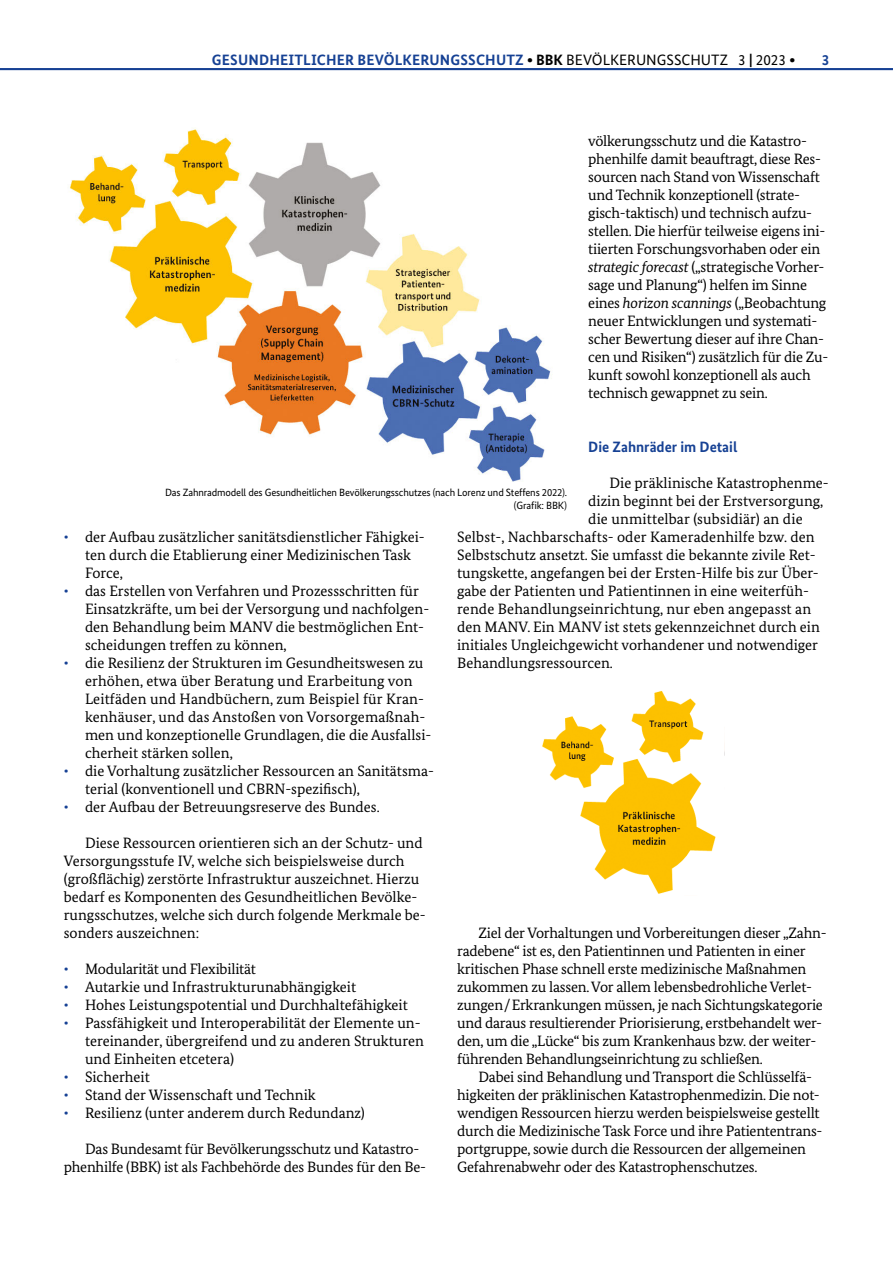
<style>
.page{position:relative;width:893px;height:1263px;background:#fff}
.page>*{position:absolute;margin:0;border:0;box-sizing:border-box;transform-origin:0 0}
.Fließtext{font:15px/18px "Bundes Serif";letter-spacing:-.005em;color:#000}
.Zwischentitel{font:700 15px "Bundes Sans";letter-spacing:.01em;color:#164194}
.t1{font:10.5px/12.6px "Bundes Sans";letter-spacing:-.015em;color:#000;text-align:right}
.s1{color:#000}
.s2{font-weight:400;color:#000}
.s3{font-style:italic}
</style>
<div class="page">
<img style="left:70px;top:128px;width:482px;height:354px">
<img style="left:542px;top:691px;width:174px;height:203px">
<hr style="left:0;top:68px;width:893px;height:2px;background:#164194">
<p class="Zwischentitel" style="left:212px;top:51px;width:585px">GESUNDHEITLICHER BEVÖLKERUNGSSCHUTZ <span class="s1">∙ BBK</span> <span class="s2">BEVÖLKERUNGSSCHUTZ 3</span> <span class="s1">|</span> <span class="s2">2023</span> <span class="s1">∙</span></p>
<p class="Zwischentitel" style="left:822px;top:51px;width:9px">3</p>
<p class="Fließtext" style="left:588px;top:131px;width:242px">völkerungsschutz und die Katastro&shy;phenhilfe damit beauftragt, diese Res&shy;sourcen nach Stand von Wissenschaft und Technik konzeptionell (strate&shy;gisch-taktisch) und technisch aufzu&shy;stellen. Die hierfür teilweise eigens ini&shy;tiierten Forschungsvorhaben oder ein <span class="s3">strategic forecast</span> („strategische Vorher&shy;sage und Planung“) helfen im Sinne eines <span class="s3">horizon scannings</span> („Beobachtung neuer Entwicklungen und systemati&shy;scher Bewertung dieser auf ihre Chan&shy;cen und Risiken“) zusätzlich für die Zu&shy;kunft sowohl konzeptionell als auch technisch gewappnet zu sein.</p>
<h2 class="Zwischentitel" style="left:588px;top:438px;width:151px">Die Zahnräder im Detail</h2>
<p class="Fließtext" style="left:609px;top:473px;width:221px">Die präklinische Katastrophenme-</p>
<p class="Fließtext" style="left:588px;top:491px;width:237px">dizin beginnt bei der Erstversorgung,</p>
<p class="Fließtext" style="left:588px;top:509px;width:216px">die unmittelbar (subsidiär) an die</p>
<p class="Fließtext" style="left:457px;top:527px;width:359px">Selbst-, Nachbarschafts- oder Kameradenhilfe bzw. den</p>
<p class="Fließtext" style="left:457px;top:545px;width:360px">Selbstschutz ansetzt. Sie umfasst die bekannte zivile Ret-</p>
<p class="Fließtext" style="left:457px;top:563px;width:363px">tungskette, angefangen bei der Ersten-Hilfe bis zur Über-</p>
<p class="Fließtext" style="left:457px;top:581px;width:353px">gabe der Patienten und Patientinnen in eine weiterfüh-</p>
<p class="Fließtext" style="left:457px;top:599px;width:356px">rende Behandlungseinrichtung, nur eben angepasst an</p>
<p class="Fließtext" style="left:457px;top:617px;width:364px">den MANV. Ein MANV ist stets gekennzeichnet durch ein</p>
<p class="Fließtext" style="left:457px;top:635px;width:362px">initiales Ungleichgewicht vorhandener und notwendiger</p>
<p class="Fließtext" style="left:457px;top:653px;width:157px">Behandlungsressourcen.</p>
<p class="t1" style="left:165px;top:486px;width:404px">Das Zahnradmodell des Gesundheitlichen Bevölkerungsschutzes (nach Lorenz und Steffens 2022). (Grafik: BBK)</p>
<p class="Fließtext" style="left:85px;top:527px;width:341px">der Aufbau zusätzlicher sanitätsdienstlicher Fähigkei&shy;ten durch die Etablierung einer Medizinischen Task<br>Force,</p>
<p class="Fließtext" style="left:85px;top:581px;width:346px">das Erstellen von Verfahren und Prozessschritten für Einsatzkräfte, um bei der Versorgung und nachfolgen&shy;den Behandlung beim MANV die bestmöglichen Ent&shy;scheidungen treffen zu können,</p>
<p class="Fließtext" style="left:85px;top:653px;width:348px">die Resilienz der Strukturen im Gesundheitswesen zu erhöhen, etwa über Beratung und Erarbeitung von Leitfäden und Handbüchern, zum Beispiel für Kran&shy;kenhäuser, und das Anstoßen von Vorsorgemaßnah&shy;men und konzeptionelle Grundlagen, die die Ausfallsi&shy;cherheit stärken sollen,</p>
<p class="Fließtext" style="left:85px;top:761px;width:350px">die Vorhaltung zusätzlicher Ressourcen an Sanitätsma&shy;terial (konventionell und CBRN-spezifisch),</p>
<p class="Fließtext" style="left:85px;top:797px;width:296px">der Aufbau der Betreuungsreserve des Bundes.</p>
<p class="Fließtext" style="left:64px;top:833px;width:364px;text-indent:21px">Diese Ressourcen orientieren sich an der Schutz- und Versorgungsstufe IV, welche sich beispielsweise durch (großflächig) zerstörte Infrastruktur auszeichnet. Hierzu bedarf es Komponenten des Gesundheitlichen Bevölke&shy;rungsschutzes, welche sich durch folgende Merkmale be&shy;sonders auszeichnen:</p>
<p class="Fließtext" style="left:85px;top:959px;width:173px">Modularität und Flexibilität</p>
<p class="Fließtext" style="left:85px;top:977px;width:273px">Autarkie und Infrastrukturunabhängigkeit</p>
<p class="Fließtext" style="left:85px;top:995px;width:324px">Hohes Leistungspotential und Durchhaltefähigkeit</p>
<p class="Fließtext" style="left:85px;top:1013px;width:340px">Passfähigkeit und Interoperabilität der Elemente un&shy;tereinander, übergreifend und zu anderen Strukturen und Einheiten etcetera)</p>
<p class="Fließtext" style="left:85px;top:1067px;width:66px">Sicherheit</p>
<p class="Fließtext" style="left:85px;top:1085px;width:232px">Stand der Wissenschaft und Technik</p>
<p class="Fließtext" style="left:85px;top:1103px;width:281px">Resilienz (unter anderem durch Redundanz)</p>
<p class="Fließtext" style="left:64px;top:1139px;width:364px;text-indent:21px">Das Bundesamt für Bevölkerungsschutz und Katastro&shy;phenhilfe (BBK) ist als Fachbehörde des Bundes für den Be-</p>
<p class="Fließtext" style="left:457px;top:923px;width:371px;text-indent:21px">Ziel der Vorhaltungen und Vorbereitungen dieser „Zahn&shy;radebene“ ist es, den Patientinnen und Patienten in einer kritischen Phase schnell erste medizinische Maßnahmen zukommen zu lassen. Vor allem lebensbedrohliche Verlet&shy;zungen Erkrankungen müssen, je nach Sichtungskategorie und daraus resultierender Priorisierung, erstbehandelt wer&shy;den, um die „Lücke“ bis zum Krankenhaus bzw. der weiter&shy;führenden Behandlungseinrichtung zu schließen.</p>
<p class="Fließtext" style="left:457px;top:1067px;width:367px;text-indent:21px">Dabei sind Behandlung und Transport die Schlüsselfä&shy;higkeiten der präklinischen Katastrophenmedizin. Die not&shy;wendigen Ressourcen hierzu werden beispielsweise gestellt durch die Medizinische Task Force und ihre Patiententrans&shy;portgruppe, sowie durch die Ressourcen der allgemeinen Gefahrenabwehr oder des Katastrophenschutzes.</p>
</div>
